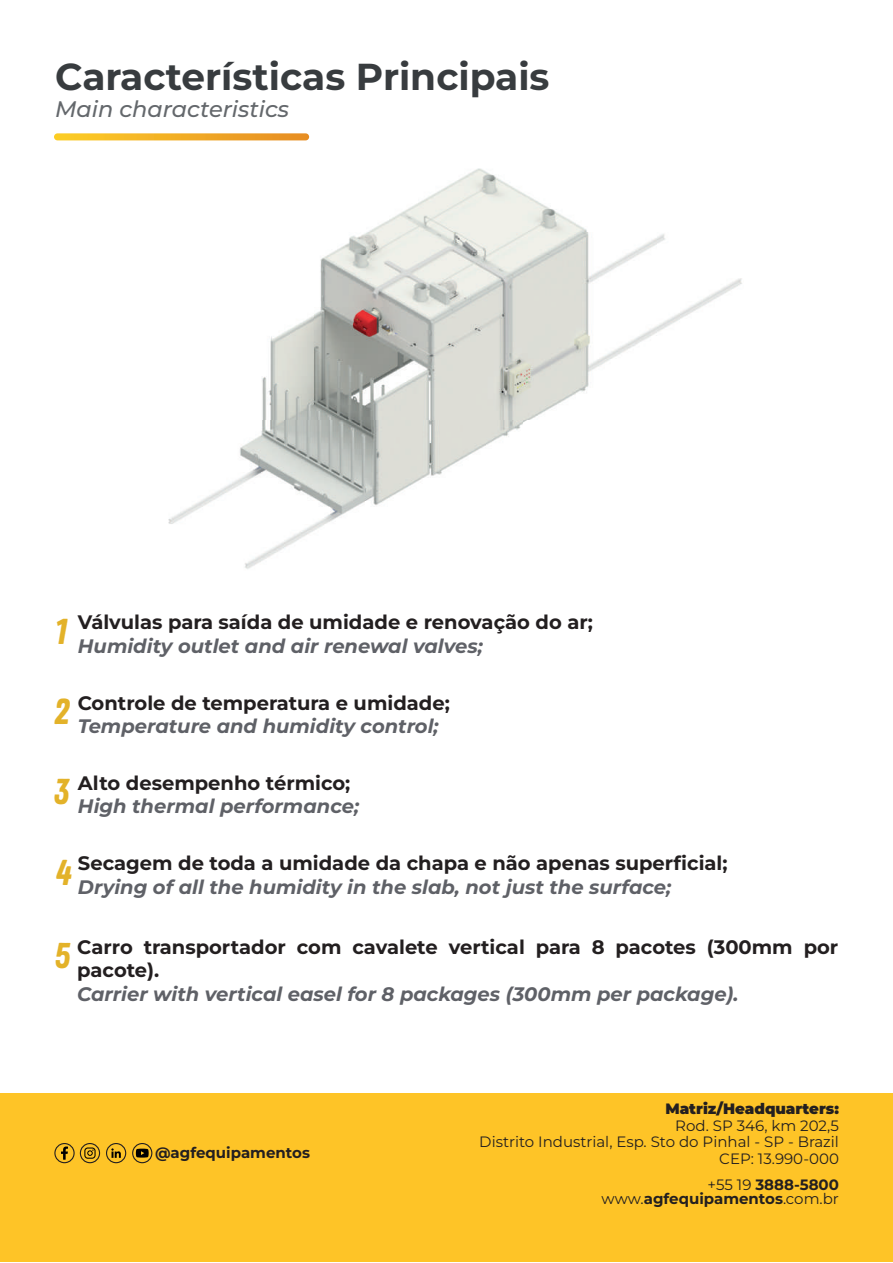
<style>
.page{position:relative;width:893px;height:1263px;background:#fff}
.page>*{position:absolute;margin:0;border:0;box-sizing:border-box;transform-origin:0 0}
.t1{font:700 37.5px "Montserrat";color:#383c3f}
.t2{font:italic 500 22.5px "Montserrat";color:#64686c}
.t3{font:700 19.5px/23.4px "Montserrat";color:#231f20}
.t4{font:italic 700 19.5px/23.4px "Montserrat";color:#5f6167}
.t5{font:15px/16.5px "Montserrat";color:#231f20;text-align:right}
.t6{font:700 15px/13.5px "Montserrat";color:#231f20;text-align:right}
.t7{font:900 15px "Montserrat";color:#231f20}
.s1{font-family:"Zing Rust Demo Base";font-weight:400;font-size:36px;color:#e3b229}
.s2{font-style:italic;color:#5f6167}
.s3{font-family:"Zing Rust Demo Base";font-weight:400;font-style:normal;font-size:36px;color:#e3b229}
.s4{font-style:normal;color:#231f20}
.s5{font-weight:400}
</style>
<div class="page">
<div style="left:1px;top:1094px;width:892px;height:168px;background:#fec427"></div>
<div style="left:80px;top:1143px;width:20px;height:20px;border:1px solid #231f20;border-radius:50%"></div>
<svg style="left:84px;top:1147px;width:12px;height:12px"></svg>
<div style="left:106px;top:1143px;width:20px;height:20px;border:1px solid #231f20;border-radius:50%"></div>
<svg style="left:111px;top:1148px;width:10px;height:10px"></svg>
<div style="left:132px;top:1143px;width:20px;height:20px;border:1px solid #231f20;border-radius:50%"></div>
<svg style="left:136px;top:1149px;width:13px;height:8px"></svg>
<svg style="left:61px;top:1146px;width:7px;height:14px"></svg>
<div style="left:54px;top:1143px;width:21px;height:20px;border:1px solid #231f20;border-radius:50%"></div>
<img style="left:168px;top:168px;width:574px;height:401px">
<svg style="left:54px;top:133px;width:255px;height:7px;background:#f1b030"></svg>
<h1 class="t1" style="left:55px;top:52px;width:496px">Características Principais</h1>
<p class="t2" style="left:55px;top:94px;width:236px">Main characteristics</p>
<p class="t3" style="left:78px;top:610px;width:517px;text-indent:-23px"><span class="s1">1</span> Válvulas para saída de umidade e renovação do ar;<br><span class="s2">Humidity outlet and air renewal valves;</span></p>
<p class="t3" style="left:78px;top:690px;width:374px;text-indent:-24px"><span class="s1">2</span> Controle de temperatura e umidade;<br><span class="s2">Temperature and humidity control;</span></p>
<p class="t4" style="left:78px;top:771px;width:283px;text-indent:-24px"><span class="s3">3</span> <span class="s4">Alto desempenho térmico;<br></span>High thermal performance;</p>
<p class="t3" style="left:78px;top:851px;width:651px;text-indent:-22px"><span class="s1">4</span> Secagem de toda a umidade da chapa e não apenas superficial;<br><span class="s2">Drying of all the humidity in the slab, not just the surface;</span></p>
<p class="t3" style="left:77px;top:935px;width:763px;text-indent:-23px"><span class="s1">5</span> Carro transportador com cavalete vertical para 8 pacotes (300mm por pacote).</p>
<p class="t4" style="left:77px;top:981px;width:663px">Carrier with vertical easel for 8 packages (300mm per package).</p>
<p class="t6" style="left:155px;top:1145px;width:156px">@agfequipamentos</p>
<p class="t7" style="left:665px;top:1099px;width:175px">Matriz/Headquarters:</p>
<p class="t5" style="left:479px;top:1117px;width:361px">Rod. SP 346, km 202,5<br>Distrito Industrial, Esp. Sto do Pinhal - SP - Brazil<br>CEP: 13.990-000</p>
<p class="t6" style="left:602px;top:1177px;width:239px"><span class="s5">+55 19</span> 3888-5800 <span class="s5">www.</span>agfequipamentos<span class="s5">.com.br</span></p>
</div>
